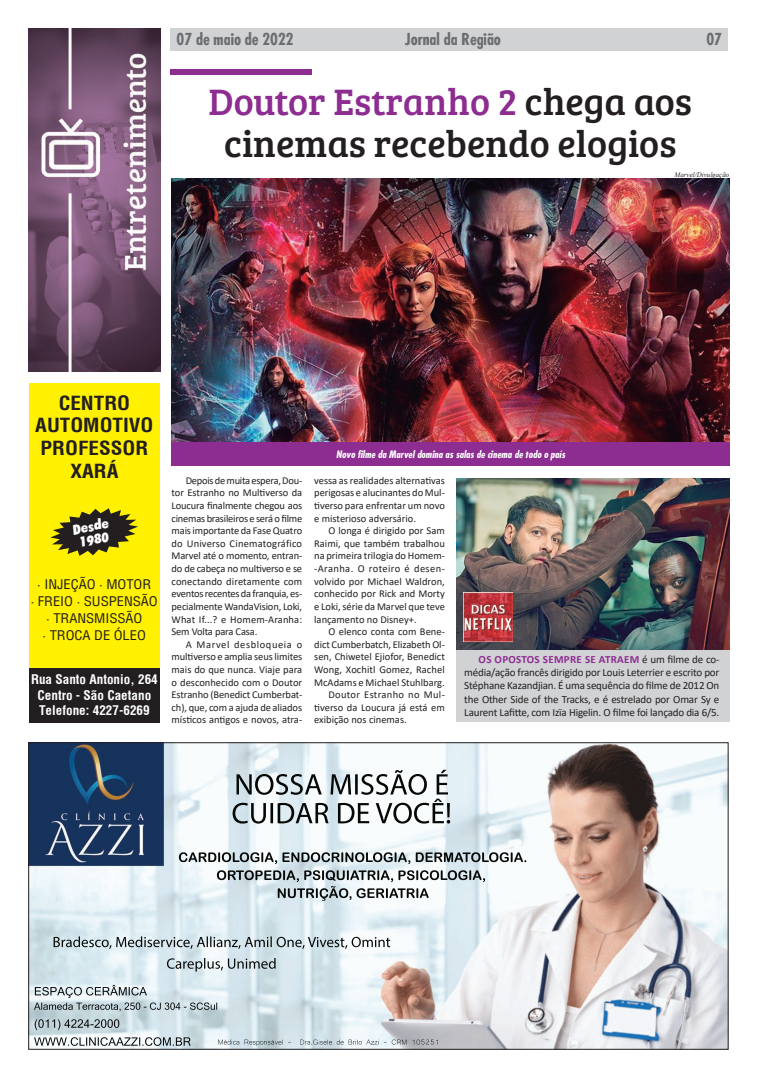
<style>
.page{position:relative;width:757px;height:1078px;background:#fff}
.page>*{position:absolute;margin:0;border:0;box-sizing:border-box;transform-origin:0 0}
.Titulos{font:38px/42px "Bree Serif";color:#231f20;text-align:center}
.t1{font:700 condensed 19px "Switzerland";color:#231f20;scale:1.11 1}
.texto{font:700 condensed 16px "Futura";color:#6c6d70}
.texto-2{font:italic 900 condensed 13.7px "Futura BT";color:#fff;scale:1.1 1}
.t2{font:13px "Switzerland Condensed";color:#231f20;scale:1.11 1}
.t3{font:700 condensed 13px/15.6px "Switzerland";color:#fff;text-align:center}
.Texto{font:11px/13.2px "Calibri";letter-spacing:-.015em;color:#231f20;text-align:justify}
.Texto-2{font:10.5px/12.6px "Calibri";color:#231f20;text-align:justify}
.Legendas_novas{font:italic 700 condensed 10px "Futura";color:#fff}
.Crédito{font:italic 7px "Times New Roman";color:#231f20}
.s1{color:#8d2c91}
.s2{font-weight:700;color:#8d2c91}
</style>
<div class="page">
<div style="left:170px;top:28px;width:557px;height:23px;background:#d1d2d4"></div>
<div style="left:29px;top:383px;width:131px;height:290px;background:#fff101"></div>
<svg style="left:50px;top:508px;width:88px;height:48px"></svg>
<div style="left:29px;top:668px;width:131px;height:55px;background:#231f20"></div>
<img style="left:30px;top:744px;width:696px;height:303px">
<img style="left:29px;top:28px;width:131px;height:343px">
<div style="left:170px;top:69px;width:142px;height:6px;background:#8d2c91"></div>
<img style="left:172px;top:178px;width:558px;height:264px">
<div style="left:172px;top:442px;width:558px;height:24px;background:#8d2c91"></div>
<div style="left:456px;top:484px;width:274px;height:237px;background:#d1d2d4"></div>
<img style="left:456px;top:478px;width:273px;height:171px">
<img style="left:463px;top:592px;width:50px;height:49px">
<p class="texto" style="left:177px;top:29px;width:119px">07 de maio de 2022</p>
<p class="texto" style="left:405px;top:28px;width:97px">Jornal da Região</p>
<p class="texto" style="left:706px;top:28px;width:17px">07</p>
<p class="Titulos" style="left:208px;top:79px;width:485px"><span class="s1">Doutor Estranho 2</span> chega aos cinemas recebendo elogios</p>
<p class="Crédito" style="left:674px;top:169px;width:56px">Marvel/Divulgação</p>
<p class="t1" style="left:59px;top:391px;width:66px">CENTRO</p>
<p class="t1" style="left:35px;top:414px;width:108px">AUTOMOTIVO</p>
<p class="t1" style="left:41px;top:436px;width:99px">PROFESSOR</p>
<p class="t1" style="left:70px;top:459px;width:45px">XARÁ</p>
<p class="texto-2" style="left:71px;top:522px;width:35px;rotate:-12deg">Desde</p>
<p class="texto-2" style="left:78px;top:534px;width:28px;rotate:-12deg">1980</p>
<p class="t2" style="left:37px;top:576px;width:104px">• INJEÇÃO • MOTOR</p>
<p class="t2" style="left:31px;top:593px;width:116px">• FREIO • SUSPENSÃO</p>
<p class="t2" style="left:46px;top:610px;width:88px">• TRANSMISSÃO</p>
<p class="t2" style="left:43px;top:627px;width:95px">• TROCA DE ÓLEO</p>
<p class="t3" style="left:31px;top:671px;width:128px">Rua Santo Antonio, 264<br>Centro - São Caetano</p>
<p class="t3" style="left:39px;top:702px;width:112px">Telefone: 4227-6269</p>
<p class="Texto-2" style="left:172px;top:473px;width:132px;text-indent:14px">Depois de muita espera, Dou&shy;tor Estranho no Multiverso da Loucura finalmente chegou aos cinemas brasileiros e será o filme mais importante da Fase Quatro do Universo Cinematográfico Marvel até o momento, entran&shy;do de cabeça no multiverso e se conectando diretamente com eventos recentes da franquia, es&shy;pecialmente WandaVision, Loki, What If...? e Homem-Aranha:<br>Sem Volta para Casa.</p>
<p class="Texto-2" style="left:172px;top:637px;width:132px;text-indent:14px">A Marvel desbloqueia o multiverso e amplia seus limites mais do que nunca. Viaje para o desconhecido com o Doutor Estranho (Benedict Cumberbat&shy;ch), que, com a ajuda de aliados místicos antigos e novos, atra-</p>
<p class="Legendas_novas" style="left:336px;top:447px;width:230px">Novo filme da Marvel domina as salas de cinema de todo o país</p>
<p class="Texto-2" style="left:314px;top:473px;width:132px">vessa as realidades alternativas perigosas e alucinantes do Mul&shy;tiverso para enfrentar um novo e misterioso adversário.</p>
<p class="Texto-2" style="left:314px;top:524px;width:132px;text-indent:14px">O longa é dirigido por Sam Raimi, que também trabalhou na primeira trilogia do Homem--Aranha. O roteiro é desen&shy;volvido por Michael Waldron, conhecido por Rick and Morty e Loki, série da Marvel que teve lançamento no Disney+.</p>
<p class="Texto-2" style="left:314px;top:625px;width:132px;text-indent:14px">O elenco conta com Bene&shy;dict Cumberbatch, Elizabeth Ol&shy;sen, Chiwetel Ejiofor, Benedict Wong, Xochitl Gomez, Rachel McAdams e Michael Stuhlbarg.</p>
<p class="Texto-2" style="left:314px;top:688px;width:132px;text-indent:14px">Doutor Estranho no Mul&shy;tiverso da Loucura já está em exibição nos cinemas.</p>
<p class="Texto" style="left:464px;top:652px;width:257px;text-indent:14px"><span class="s2">OS OPOSTOS SEMPRE SE ATRAEM</span> é um filme de co&shy;média/ação francês dirigido por Louis Leterrier e escrito por Stéphane Kazandjian. É uma sequência do filme de 2012 On the Other Side of the Tracks, e é estrelado por Omar Sy e Laurent Lafitte, com Izïa Higelin. O filme foi lançado dia 6/5.</p>
</div>
